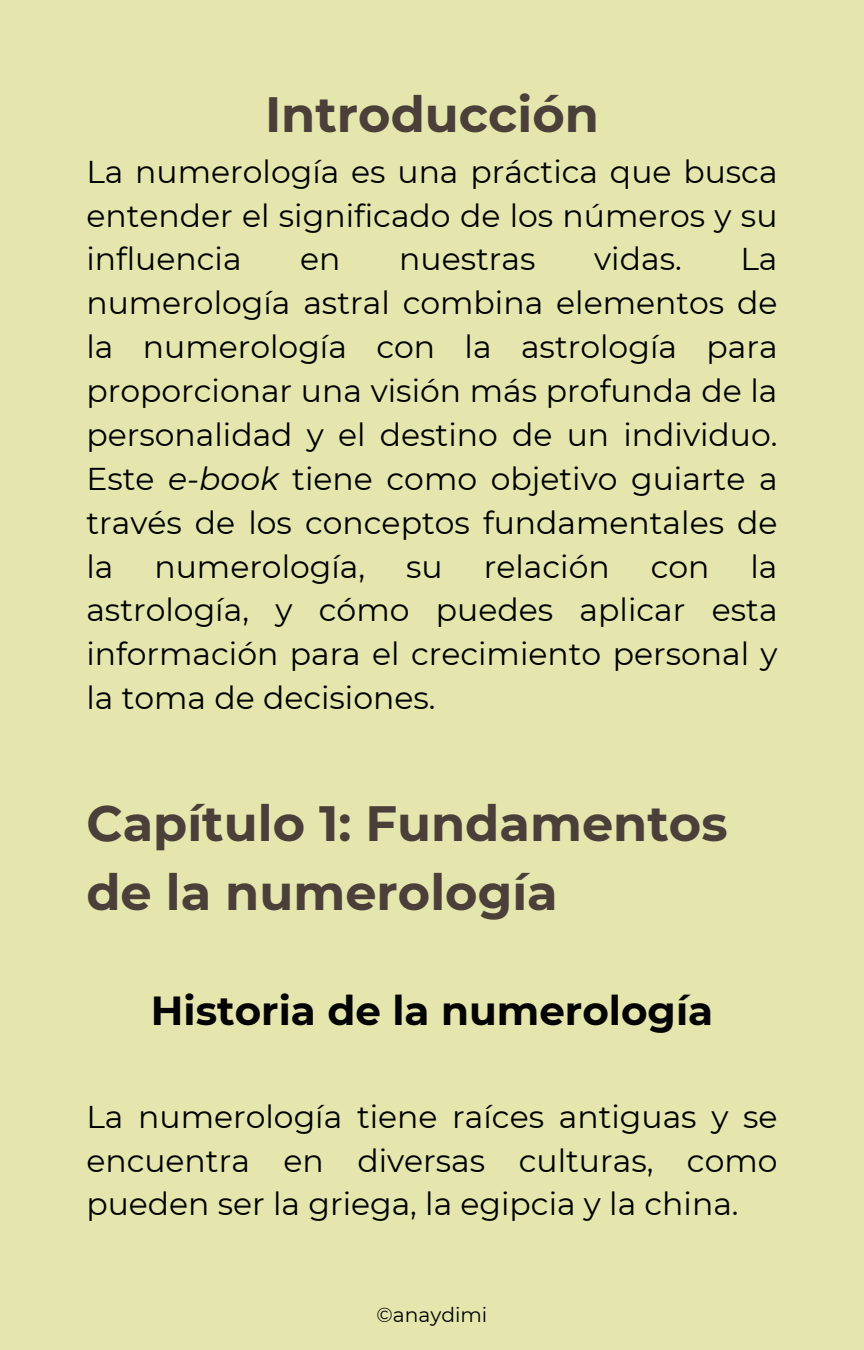
<style>
.page{position:relative;width:864px;height:1350px;background:#e4e6ad}
.page>*{position:absolute;margin:0;border:0;box-sizing:border-box;transform-origin:0 0}
.t1{font:700 49.5px/69.3px "Montserrat";color:#4b3f3a}
.t2{font:700 40.5px "Montserrat";color:#050404}
.t3{font:31.5px/43.9px "Montserrat";color:#000;text-align:justify}
.t4{font:20.25px "Montserrat";color:#000}
.s1{font-style:italic}
</style>
<div class="page">
<h3 class="t1" style="left:265px;top:80px;width:335px">Introducción</h3>
<h3 class="t3" style="left:86px;top:149px;width:693px">La numerología es una práctica que busca entender el significado de los números y su influencia</h3>
<h3 class="t3" style="left:300px;top:237px;width:42px">en</h3>
<h3 class="t3" style="left:399px;top:237px;width:138px">nuestras</h3>
<h3 class="t3" style="left:594px;top:237px;width:89px">vidas.</h3>
<h3 class="t3" style="left:86px;top:237px;width:693px;text-indent:654px">La numerología astral combina elementos de la numerología con la astrología para proporcionar una visión más profunda de la personalidad y el destino de un individuo.<br>Este <span class="s1">e-book</span> tiene como objetivo guiarte a través de los conceptos fundamentales de la</h3>
<h3 class="t3" style="left:86px;top:544px;width:693px;text-indent:664px">la astrología, y cómo puedes aplicar esta información para el crecimiento personal y la toma de decisiones.</h3>
<h3 class="t3" style="left:154px;top:544px;width:212px">numerología,</h3>
<h3 class="t3" style="left:406px;top:544px;width:38px">su</h3>
<h3 class="t3" style="left:484px;top:544px;width:127px">relación</h3>
<h3 class="t3" style="left:651px;top:544px;width:60px">con</h3>
<h1 class="t1" style="left:86px;top:788px;width:643px">Capítulo 1: Fundamentos de la numerología</h1>
<h2 class="t2" style="left:151px;top:986px;width:564px">Historia de la numerología</h2>
<h3 class="t3" style="left:86px;top:1094px;width:693px">La numerología tiene raíces antiguas y se encuentra en diversas culturas, como pueden ser la griega, la egipcia y la china.</h3>
<p class="t4" style="left:377px;top:1303px;width:112px">©anaydimi</p>
</div>
